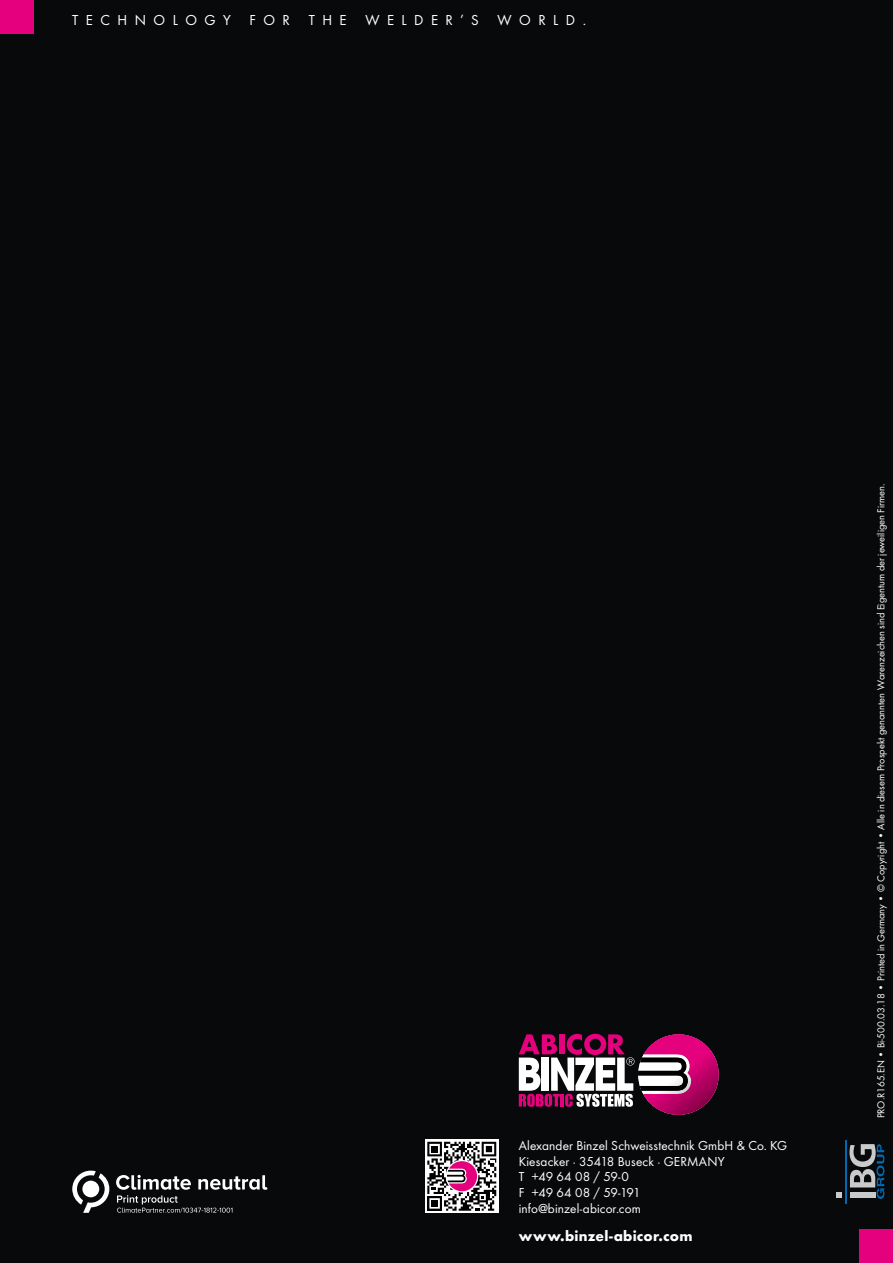
<style>
.page{position:relative;width:893px;height:1263px;background:#08090a}
.page>*{position:absolute;margin:0;border:0;box-sizing:border-box;transform-origin:0 0}
.t1{font:15px "Futura TOT Boo";letter-spacing:.5em;color:#fff}
.t2{font:700 15px "Futura TOT";letter-spacing:.015em;color:#fff}
.t3{font:13.5px/15.8px "Futura TOT Boo";letter-spacing:.01em;color:#fff}
.t4{font:10.5px "Futura TOT Boo";color:#fff}
</style>
<div class="page">
<div style="left:0;top:0;width:34px;height:34px;background:#e5007d"></div>
<div style="left:859px;top:1229px;width:34px;height:34px;background:#e5007d"></div>
<hr style="left:845px;top:1140px;width:1px;height:63px;background:#0069b4">
<svg style="left:837px;top:1193px;width:5px;height:5px"></svg>
<svg style="left:849px;top:1144px;width:35px;height:55px"></svg>
<svg style="left:425px;top:1140px;width:73px;height:73px"></svg>
<svg style="left:427px;top:1142px;width:69px;height:69px"></svg>
<svg style="left:72px;top:1170px;width:37px;height:43px"></svg>
<svg style="left:116px;top:1175px;width:151px;height:38px"></svg>
<svg style="left:519px;top:1034px;width:200px;height:81px"></svg>
<h1 class="t1" style="left:72px;top:11px;width:219px">TECHNOLOGY FOR</h1>
<h1 class="t1" style="left:309px;top:11px;width:39px">THE</h1>
<h1 class="t1" style="left:365px;top:11px;width:115px">WELDER’S</h1>
<h1 class="t1" style="left:498px;top:11px;width:90px">WORLD.</h1>
<p class="t3" style="left:519px;top:1137px;width:270px">Alexander Binzel Schweisstechnik GmbH &amp; Co. KG<br>Kiesacker · 35418 Buseck · GERMANY<br>T +49 64 08 / 59-0<br>F +49 64 08 / 59-191<br>info@binzel-abicor.com</p>
<h1 class="t2" style="left:519px;top:1226px;width:175px">www.binzel-abicor.com</h1>
<p class="t4" style="left:875px;top:1118px;width:636px;rotate:-90deg">PRO.R165.EN • Bi-500.03.18 • Printed in Germany • © Copyright • Alle in diesem Prospekt genannten Warenzeichen sind Eigentum der jeweiligen Firmen.</p>
</div>
